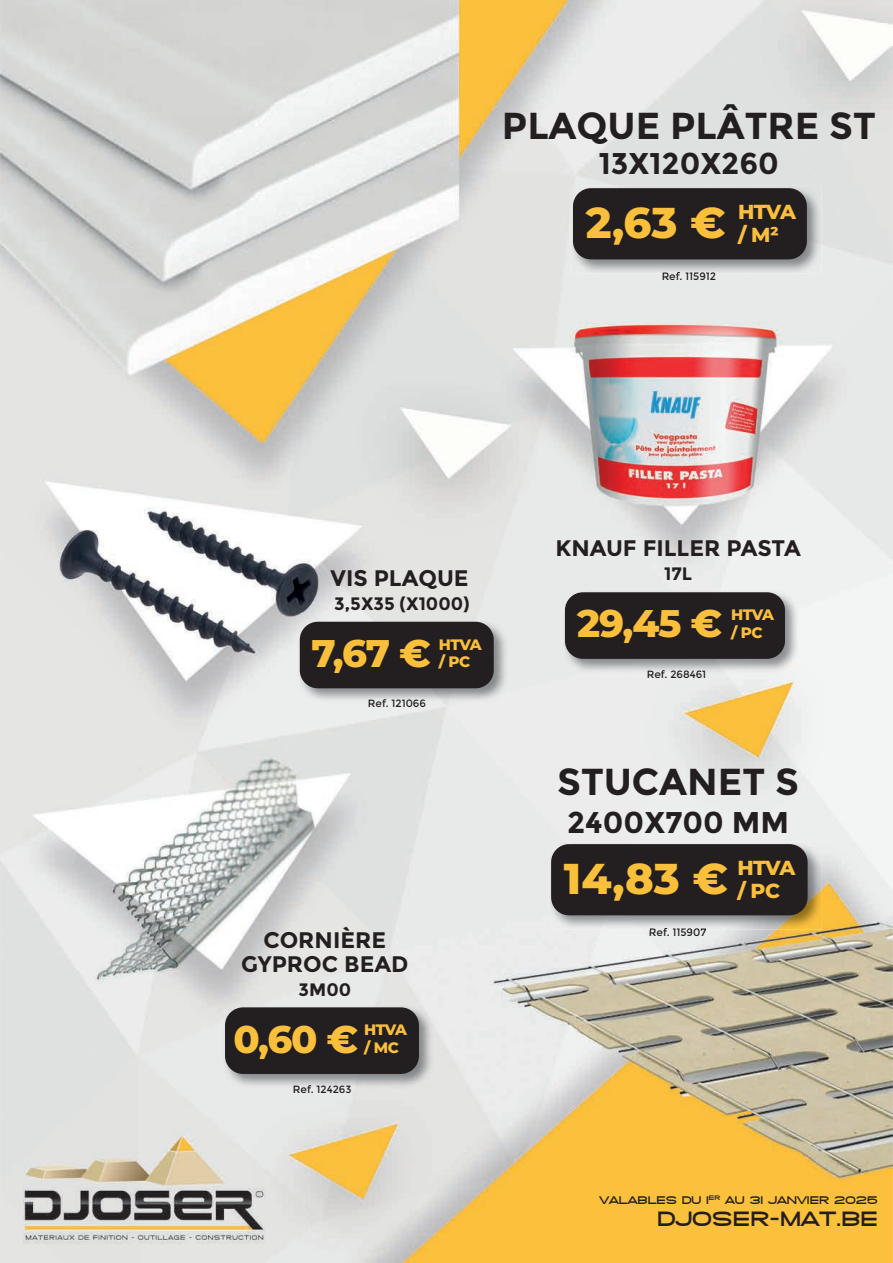
<style>
.page{position:relative;width:893px;height:1263px;background:#fff}
.page>*{position:absolute;margin:0;border:0;box-sizing:border-box;transform-origin:0 0}
.t1{font:800 43.05px "Montserrat";color:#fbc03b}
.t2{font:800 38.55px "Montserrat";letter-spacing:-.03em;color:#fbc03b}
.t3{font:700 37.5px "Montserrat";color:#231f20}
.t4{font:700 30px "Montserrat";color:#231f20}
.t5{font:700 22.5px/24px "Montserrat";color:#231f20;text-align:center}
.t6{font:800 21px "SF Grandezza";color:#231f20}
.t7{font:800 20.25px "Montserrat";color:#fbc03b}
.t8{font:700 18px "Montserrat";color:#231f20}
.t9{font:800 15.15px/17.5px "Montserrat";letter-spacing:-.04em;color:#fbc03b}
.t10{font:800 11.25px "SF Grandezza";color:#231f20}
.t11{font:10.5px "Montserrat";color:#231f20}
</style>
<div class="page">
<img style="left:0;top:0;width:893px;height:1263px">
<img style="left:571px;top:186px;width:250px;height:88px">
<img style="left:663px;top:272px;width:52px;height:2px">
<div style="left:573px;top:188px;width:234px;height:71px;background:#231f20;border-radius:18px"></div>
<img style="left:563px;top:590px;width:236px;height:83px">
<div style="left:565px;top:592px;width:220px;height:67px;background:#231f20;border-radius:18px"></div>
<img style="left:297px;top:619px;width:211px;height:84px">
<div style="left:300px;top:622px;width:194px;height:66px;background:#231f20;border-radius:18px"></div>
<img style="left:223px;top:1005px;width:210px;height:83px">
<div style="left:225px;top:1007px;width:194px;height:67px;background:#231f20;border-radius:18px"></div>
<img style="left:549px;top:842px;width:273px;height:88px">
<img style="left:650px;top:928px;width:56px;height:2px">
<div style="left:551px;top:844px;width:257px;height:71px;background:#231f20;border-radius:18px"></div>
<h3 class="t3" style="left:502px;top:104px;width:375px">PLAQUE PLÂTRE ST</h3>
<h3 class="t4" style="left:599px;top:145px;width:182px">13X120X260</h3>
<h1 class="t1" style="left:586px;top:192px;width:212px">2,63 € <sup>HTVA</sup></h1>
<h3 class="t7" style="left:738px;top:220px;width:42px">/ M²</h3>
<p class="t11" style="left:662px;top:270px;width:56px">Ref. 115912</p>
<h3 class="t5" style="left:331px;top:566px;width:140px">VIS PLAQUE</h3>
<h3 class="t8" style="left:334px;top:592px;width:137px">3,5X35 (X1000)</h3>
<h2 class="t2" style="left:311px;top:625px;width:121px">7,67 €</h2>
<h3 class="t9" style="left:439px;top:635px;width:45px">HTVA / PC</h3>
<p class="t11" style="left:368px;top:697px;width:60px">Ref. 121066</p>
<h3 class="t5" style="left:241px;top:928px;width:169px">CORNIÈRE<br>GYPROC BEAD</h3>
<h3 class="t8" style="left:299px;top:979px;width:54px">3M00</h3>
<h2 class="t2" style="left:234px;top:1011px;width:126px">0,60 €</h2>
<h3 class="t9" style="left:364px;top:1020px;width:45px">HTVA / MC</h3>
<p class="t11" style="left:293px;top:1083px;width:60px">Ref. 124263</p>
<h3 class="t5" style="left:555px;top:536px;width:247px">KNAUF FILLER PASTA</h3>
<h3 class="t8" style="left:664px;top:563px;width:29px">17L</h3>
<h2 class="t2" style="left:577px;top:595px;width:147px">29,45 €</h2>
<h3 class="t9" style="left:731px;top:605px;width:45px">HTVA / PC</h3>
<p class="t11" style="left:647px;top:668px;width:61px">Ref. 268461</p>
<h3 class="t3" style="left:557px;top:760px;width:243px">STUCANET S</h3>
<h3 class="t4" style="left:567px;top:804px;width:223px">2400X700 MM</h3>
<h1 class="t1" style="left:564px;top:847px;width:233px">14,83 € <sup>HTVA</sup></h1>
<h3 class="t7" style="left:737px;top:876px;width:44px">/ PC</h3>
<p class="t11" style="left:649px;top:926px;width:59px">Ref. 115907</p>
<p class="t10" style="left:599px;top:1192px;width:280px">VALABLES DU 1<sup>ER</sup> AU 31 JANVIER 2025</p>
<h3 class="t6" style="left:657px;top:1205px;width:222px">DJOSER-MAT.BE</h3>
</div>
